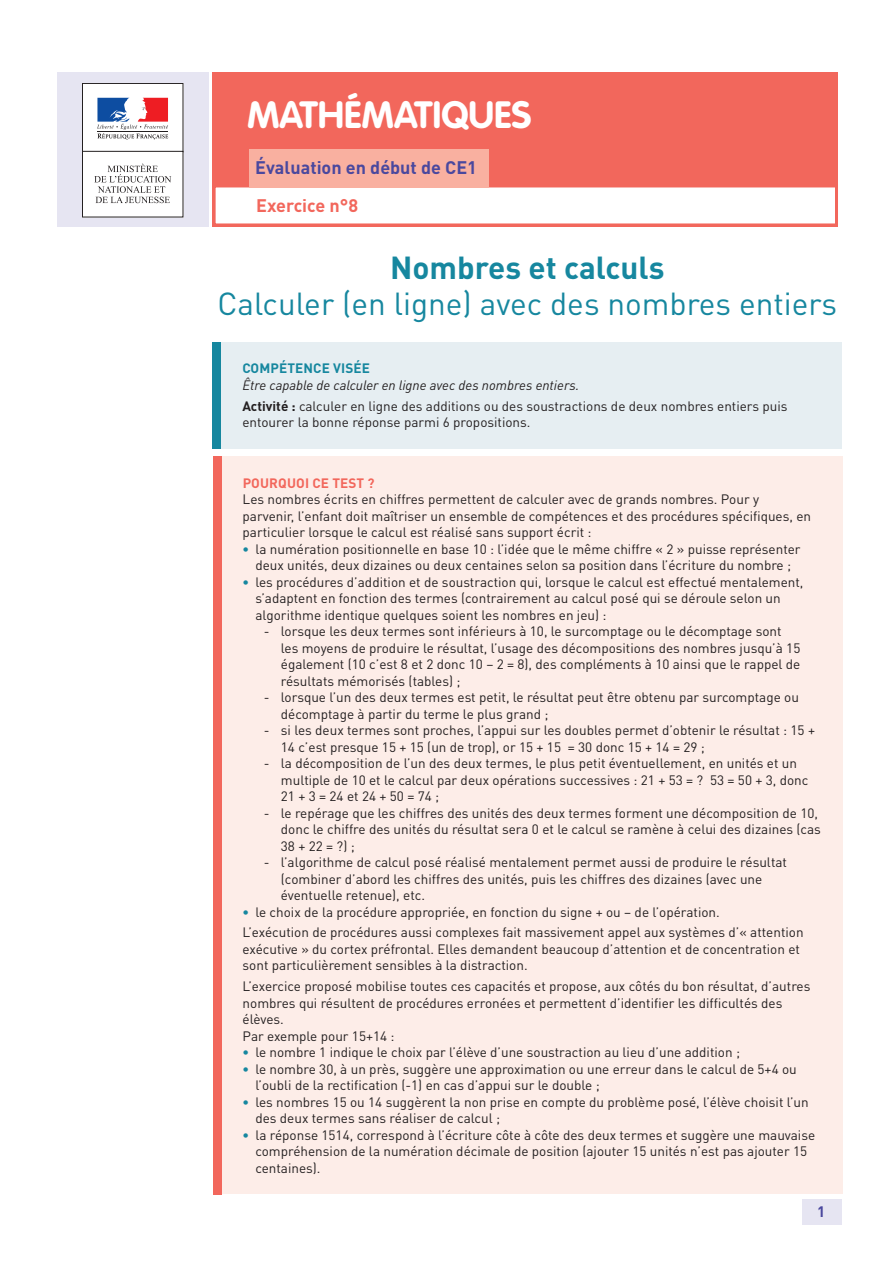
<style>
.page{position:relative;width:893px;height:1263px;background:#fff}
.page>*{position:absolute;margin:0;border:0;box-sizing:border-box;transform-origin:0 0}
._01_Nom_de_la_discip{font:700 37.5px "VAG Rounded Std";color:#fff}
._02_Sous-titre{font:31.5px "DIN Pro";color:#16879f}
._01_Titre_de_la_fich{font:700 31.5px "DIN Pro";color:#16879f}
._02_Catégorie_ressou{font:700 18px "DIN Pro";color:#4a489e}
._03_Sous-catégorie-r{font:700 18px "DIN Pro";color:#f2675c}
.t1{font:700 15px "DIN Pro";color:#4a489e}
._15_texte_encadré{font:13.5px/16.5px "DIN Pro";color:#231f20}
._15_texte_encadré-2{font:italic 13.5px "DIN Pro";color:#231f20}
._01_Titre_info_conte{font:700 13.5px "DIN Pro";letter-spacing:.01em;color:#16879f}
._01_Titre_info_conte-2{font:700 13.5px "DIN Pro";letter-spacing:.01em;color:#f2675c}
.s1{font-weight:700}
.s2{font-weight:700;color:#16879f}
</style>
<div class="page">
<div style="left:802px;top:1199px;width:39px;height:26px;background:#e6e5f2"></div>
<div style="left:213px;top:342px;width:629px;height:107px;background:#e6eef2"></div>
<div style="left:213px;top:342px;width:8px;height:106px;background:#16879f"></div>
<div style="left:213px;top:456px;width:629px;height:738px;background:#fdede8"></div>
<div style="left:213px;top:456px;width:8px;height:738px;background:#f2675c"></div>
<div style="left:57px;top:72px;width:152px;height:154px;background:#e6e5f2"></div>
<div style="left:82px;top:83px;width:101px;height:69px;background:#fff"></div>
<div style="left:82px;top:83px;width:101px;height:69px;border:1px solid #231f20"></div>
<div style="left:82px;top:151px;width:101px;height:66px;background:#fff"></div>
<svg style="left:82px;top:90px;width:101px;height:117px"></svg>
<div style="left:213px;top:72px;width:625px;height:154px;background:#f2675c"></div>
<div style="left:213px;top:184px;width:625px;height:42px;background:#fff;border:3px solid #f2675c"></div>
<div style="left:249px;top:149px;width:240px;height:38px;background:#f9b0a0"></div>
<p class="_01_Nom_de_la_discip" style="left:247px;top:93px;width:286px">MATHÉMATIQUES</p>
<p class="_02_Catégorie_ressou" style="left:255px;top:156px;width:223px">Évaluation en début de CE1</p>
<p class="_03_Sous-catégorie-r" style="left:256px;top:193px;width:104px">Exercice n°8</p>
<p class="_01_Titre_de_la_fich" style="left:390px;top:247px;width:276px">Nombres et calculs</p>
<p class="_02_Sous-titre" style="left:217px;top:284px;width:621px">Calculer (en ligne) avec des nombres entiers</p>
<p class="_01_Titre_info_conte" style="left:242px;top:359px;width:129px">COMPÉTENCE VISÉE</p>
<p class="_15_texte_encadré-2" style="left:242px;top:376px;width:338px">Être capable de calculer en ligne avec des nombres entiers.</p>
<p class="_15_texte_encadré" style="left:242px;top:397px;width:547px"><span class="s1">Activité :</span> calculer en ligne des additions ou des soustractions de deux nombres entiers puis entourer la bonne réponse parmi 6 propositions.</p>
<p class="_01_Titre_info_conte-2" style="left:243px;top:474px;width:133px">POURQUOI CE TEST ?</p>
<p class="_15_texte_encadré" style="left:243px;top:491px;width:570px">Les nombres écrits en chiffres permettent de calculer avec de grands nombres. Pour y parvenir, l’enfant doit maîtriser un ensemble de compétences et des procédures spécifiques, en particulier lorsque le calcul est réalisé sans support écrit :</p>
<p class="_15_texte_encadré" style="left:243px;top:540px;width:559px;text-align:center"><span class="s2">•</span> la numération positionnelle en base 10 : l’idée que le même chiffre « 2 » puisse représenter deux unités, deux dizaines ou deux centaines selon sa position dans l’écriture du nombre ;</p>
<p class="_15_texte_encadré" style="left:255px;top:573px;width:550px;text-indent:-13px"><span class="s2">•</span> les procédures d’addition et de soustraction qui, lorsque le calcul est effectué mentalement, s’adaptent en fonction des termes (contrairement au calcul posé qui se déroule selon un algorithme identique quelques soient les nombres en jeu) :</p>
<p class="_15_texte_encadré" style="left:281px;top:623px;width:521px;text-indent:-17px">- lorsque les deux termes sont inférieurs à 10, le surcomptage ou le décomptage sont les moyens de produire le résultat, l’usage des décompositions des nombres jusqu’à 15 également (10 c’est 8 et 2 donc 10 – 2 = 8), des compléments à 10 ainsi que le rappel de résultats mémorisés (tables) ;</p>
<p class="_15_texte_encadré" style="left:281px;top:689px;width:519px;text-indent:-17px">- lorsque l’un des deux termes est petit, le résultat peut être obtenu par surcomptage ou décomptage à partir du terme le plus grand ;</p>
<p class="_15_texte_encadré" style="left:281px;top:722px;width:536px;text-indent:-17px">- si les deux termes sont proches, l’appui sur les doubles permet d’obtenir le résultat : 15 +<br>14 c’est presque 15 + 15 (un de trop), or 15 + 15 = 30 donc 15 + 14 = 29 ;</p>
<p class="_15_texte_encadré" style="left:281px;top:755px;width:529px;text-indent:-17px">- la décomposition de l’un des deux termes, le plus petit éventuellement, en unités et un multiple de 10 et le calcul par deux opérations successives : 21 + 53 = ? 53 = 50 + 3, donc<br>21 + 3 = 24 et 24 + 50 = 74 ;</p>
<p class="_15_texte_encadré" style="left:281px;top:804px;width:541px;text-indent:-17px">- le repérage que les chiffres des unités des deux termes forment une décomposition de 10, donc le chiffre des unités du résultat sera 0 et le calcul se ramène à celui des dizaines (cas<br>38 + 22 = ?) ;</p>
<p class="_15_texte_encadré" style="left:281px;top:854px;width:508px;text-indent:-17px">- l’algorithme de calcul posé réalisé mentalement permet aussi de produire le résultat (combiner d’abord les chiffres des unités, puis les chiffres des dizaines (avec une éventuelle retenue), etc.</p>
<p class="_15_texte_encadré" style="left:243px;top:903px;width:479px"><span class="s2">•</span> le choix de la procédure appropriée, en fonction du signe + ou – de l’opération.</p>
<p class="_15_texte_encadré" style="left:243px;top:924px;width:562px">L’exécution de procédures aussi complexes fait massivement appel aux systèmes d’« attention exécutive » du cortex préfrontal. Elles demandent beaucoup d’attention et de concentration et sont particulièrement sensibles à la distraction.</p>
<p class="_15_texte_encadré" style="left:243px;top:978px;width:569px">L’exercice proposé mobilise toutes ces capacités et propose, aux côtés du bon résultat, d’autres nombres qui résultent de procédures erronées et permettent d’identifier les difficultés des élèves.</p>
<p class="_15_texte_encadré" style="left:243px;top:1027px;width:153px">Par exemple pour 15+14 :</p>
<p class="_15_texte_encadré" style="left:243px;top:1044px;width:499px"><span class="s2">•</span> le nombre 1 indique le choix par l’élève d’une soustraction au lieu d’une addition ;</p>
<p class="_15_texte_encadré" style="left:255px;top:1060px;width:543px;text-indent:-13px"><span class="s2">•</span> le nombre 30, à un près, suggère une approximation ou une erreur dans le calcul de 5+4 ou l’oubli de la rectification (-1) en cas d’appui sur le double ;</p>
<p class="_15_texte_encadré" style="left:255px;top:1093px;width:555px;text-indent:-13px"><span class="s2">•</span> les nombres 15 ou 14 suggèrent la non prise en compte du problème posé, l’élève choisit l’un des deux termes sans réaliser de calcul ;</p>
<p class="_15_texte_encadré" style="left:255px;top:1126px;width:561px;text-indent:-13px"><span class="s2">•</span> la réponse 1514, correspond à l’écriture côte à côte des deux termes et suggère une mauvaise compréhension de la numération décimale de position (ajouter 15 unités n’est pas ajouter 15 centaines).</p>
<p class="t1" style="left:817px;top:1201px;width:10px">1</p>
</div>
